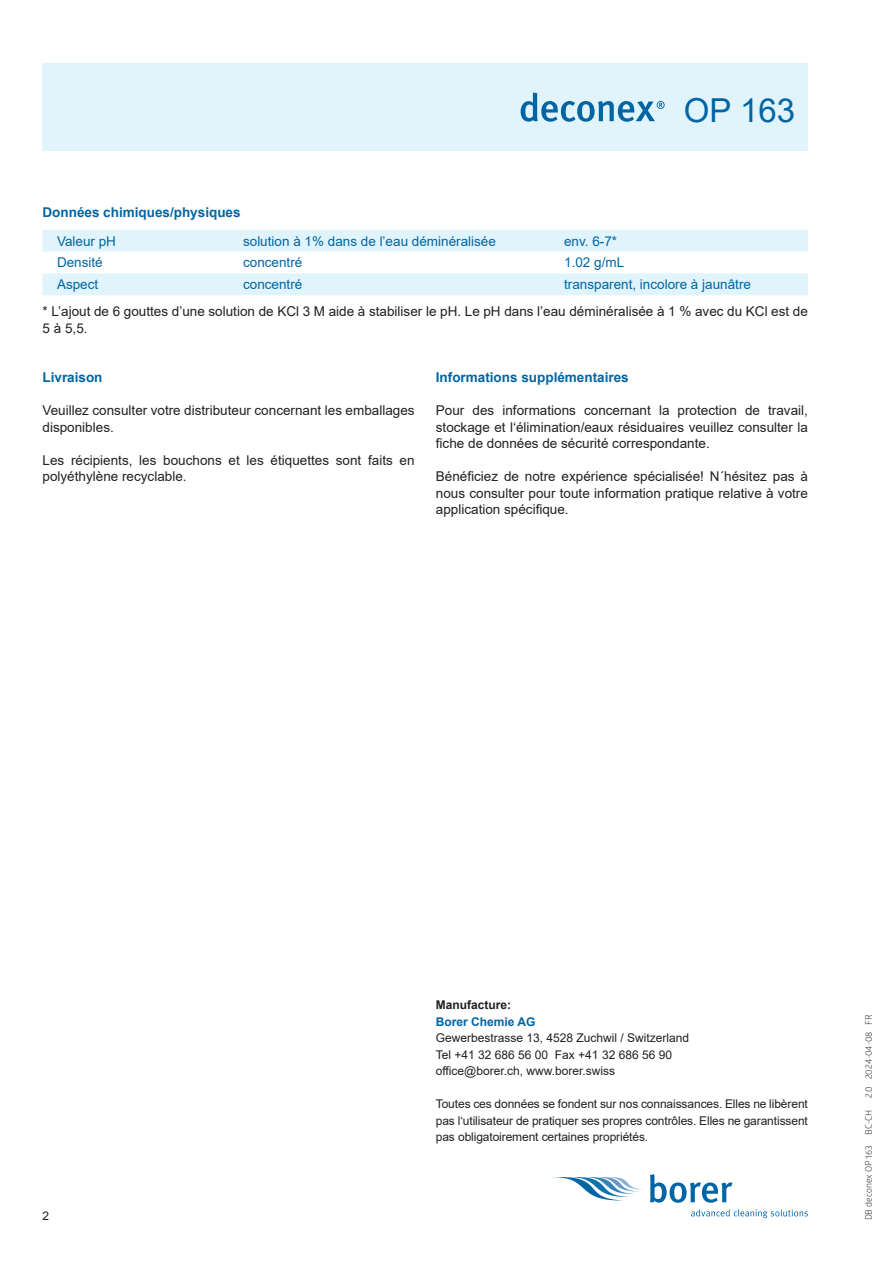
<style>
.page{position:relative;width:893px;height:1263px;background:#fff}
.page>*{position:absolute;margin:0;border:0;box-sizing:border-box;transform-origin:0 0}
.t1{font:33px "Arial";color:#0065a4}
.t2{font:13.5px/16.5px "Arial";color:#231f20}
.t3{font:13.5px "Arial";color:#0065a4}
.t4{font:700 13.5px "Arial";color:#0065a4}
.t5{font:12px/16.5px "Arial";color:#231f20}
.t6{font:700 12px "Arial";color:#0065a4}
.t7{font:700 12px "Arial";color:#231f20}
.t8{font:9px "Glober";color:#231f20}
</style>
<div class="page">
<svg style="left:552px;top:1177px;width:90px;height:23px"></svg>
<svg style="left:650px;top:1174px;width:82px;height:29px"></svg>
<svg style="left:691px;top:1209px;width:117px;height:9px"></svg>
<div style="left:43px;top:64px;width:765px;height:87px;background:#e1f4fc"></div>
<svg style="left:521px;top:93px;width:144px;height:29px"></svg>
<svg style="left:43px;top:230px;width:765px;height:65px;fill:#e1f4fc"></svg>
<h1 class="t1" style="left:684px;top:88px;width:113px">OP 163</h1>
<p class="t4" style="left:43px;top:203px;width:200px">Données chimiques/physiques</p>
<p class="t3" style="left:57px;top:232px;width:61px">Valeur pH</p>
<p class="t3" style="left:243px;top:232px;width:254px">solution à 1% dans de l’eau déminéralisée</p>
<p class="t3" style="left:564px;top:232px;width:55px">env. 6-7*</p>
<p class="t3" style="left:57px;top:253px;width:47px">Densité</p>
<p class="t3" style="left:243px;top:253px;width:61px">concentré</p>
<p class="t3" style="left:564px;top:253px;width:62px">1.02 g/mL</p>
<p class="t3" style="left:57px;top:275px;width:43px">Aspect</p>
<p class="t3" style="left:243px;top:275px;width:61px">concentré</p>
<p class="t3" style="left:564px;top:275px;width:188px">transparent, incolore à jaunâtre</p>
<p class="t2" style="left:43px;top:303px;width:767px">* L’ajout de 6 gouttes d’une solution de KCl 3 M aide à stabiliser le pH. Le pH dans l’eau déminéralisée à 1 % avec du KCl est de<br>5 à 5,5.</p>
<p class="t4" style="left:43px;top:368px;width:62px">Livraison</p>
<p class="t2" style="left:43px;top:402px;width:374px">Veuillez consulter votre distributeur concernant les emballages disponibles.</p>
<p class="t2" style="left:43px;top:451px;width:374px">Les récipients, les bouchons et les étiquettes sont faits en polyéthylène recyclable.</p>
<p class="t4" style="left:436px;top:368px;width:194px">Informations supplémentaires</p>
<p class="t2" style="left:436px;top:402px;width:374px;text-align:justify">Pour des informations concernant la protection de travail, stockage et l‘élimination/eaux résiduaires veuillez consulter la fiche de données de sécurité correspondante.</p>
<p class="t2" style="left:436px;top:468px;width:374px;text-align:justify">Bénéficiez de notre expérience spécialisée! N´hésitez pas à nous consulter pour toute information pratique relative à votre application spécifique.</p>
<p class="t5" style="left:43px;top:1208px;width:8px">2</p>
<p class="t7" style="left:436px;top:996px;width:77px">Manufacture:</p>
<p class="t6" style="left:436px;top:1013px;width:101px">Borer Chemie AG</p>
<p class="t5" style="left:436px;top:1029px;width:255px">Gewerbestrasse 13, 4528 Zuchwil / Switzerland<br>Tel +41 32 686 56 00 Fax +41 32 686 56 90 office@borer.ch, www.borer.swiss</p>
<p class="t5" style="left:436px;top:1095px;width:374px;text-align:justify">Toutes ces données se fondent sur nos connaissances. Elles ne libèrent pas l‘utilisateur de pratiquer ses propres contrôles. Elles ne garantissent pas obligatoirement certaines propriétés.</p>
<p class="t8" style="left:862px;top:1098px;width:85px;rotate:-90deg">2.0 2024-04-08 FR</p>
<p class="t8" style="left:862px;top:1134px;width:26px;rotate:-90deg">BC-CH</p>
<p class="t8" style="left:862px;top:1220px;width:76px;rotate:-90deg">DB deconex OP 163</p>
</div>
